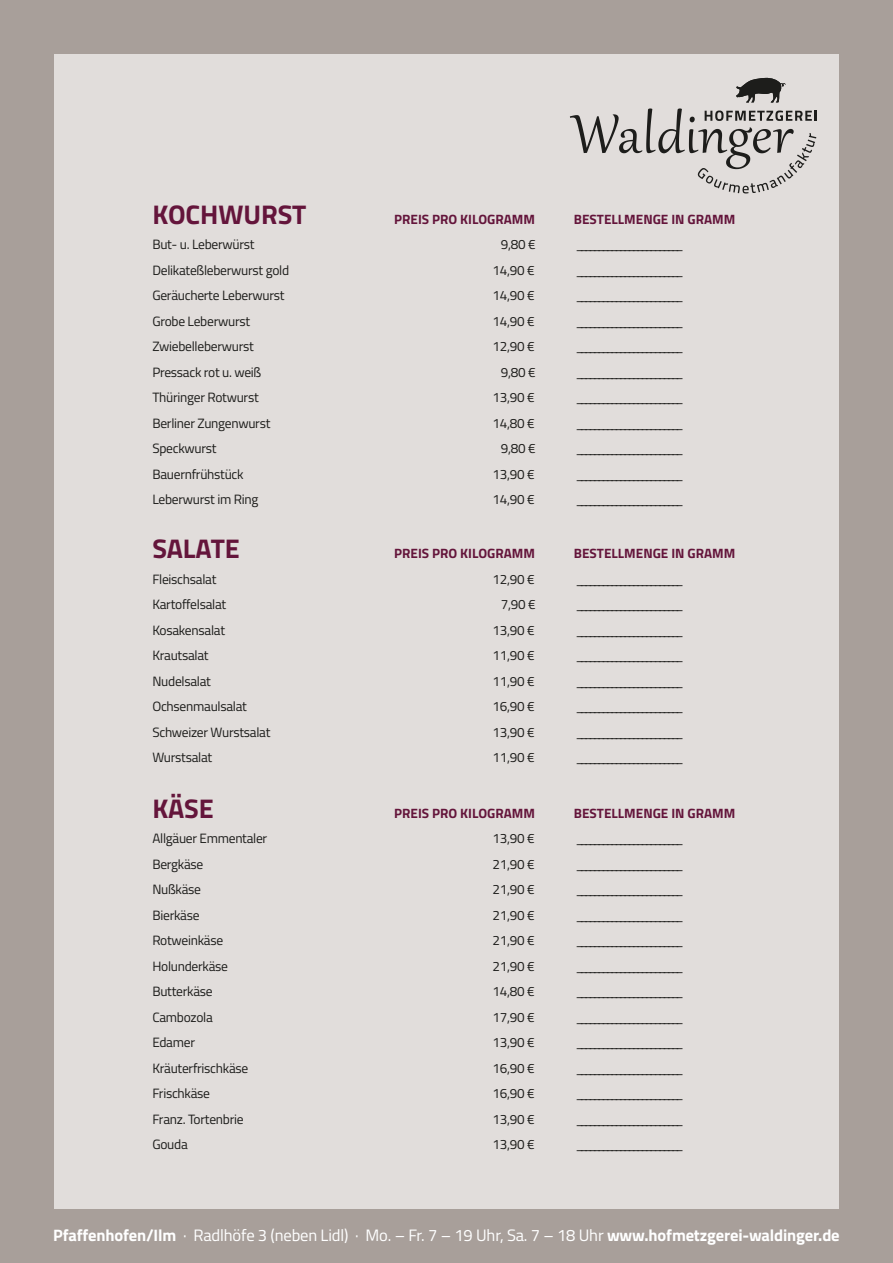
<style>
.page{position:relative;width:893px;height:1263px;background:#a89f9a}
.page>*{position:absolute;margin:0;border:0;box-sizing:border-box;transform-origin:0 0}
.t1{font:700 27px "Cairo";letter-spacing:-.005em;color:#64153b}
.t2{font:16.5px "Cairo";letter-spacing:-.01em;color:#fff}
.t3{font:13.5px "Cairo";letter-spacing:-.02em;color:#1d1d1b}
.t4{font:700 13.5px "Cairo";color:#64153b}
.s1{font-weight:700}
</style>
<div class="page">
<div style="left:54px;top:54px;width:785px;height:1155px;background:#e1dddb"></div>
<svg style="left:570px;top:78px;width:247px;height:115px"></svg>
<h1 class="t1" style="left:152px;top:192px;width:156px">KOCHWURST</h1>
<p class="t4" style="left:394px;top:208px;width:142px">PREIS PRO KILOGRAMM</p>
<p class="t4" style="left:574px;top:208px;width:163px">BESTELLMENGE IN GRAMM</p>
<p class="t3" style="left:152px;top:235px;width:104px">But- u. Leberwürst</p>
<p class="t3" style="left:501px;top:235px;width:36px">9,80 €</p>
<p class="t3" style="left:575px;top:235px;width:110px">________________________</p>
<p class="t3" style="left:152px;top:260px;width:138px">Delikateßleberwurst gold</p>
<p class="t3" style="left:493px;top:260px;width:44px">14,90 €</p>
<p class="t3" style="left:575px;top:260px;width:110px">________________________</p>
<p class="t3" style="left:152px;top:286px;width:134px">Geräucherte Leberwurst</p>
<p class="t3" style="left:493px;top:286px;width:44px">14,90 €</p>
<p class="t3" style="left:575px;top:286px;width:110px">________________________</p>
<p class="t3" style="left:152px;top:311px;width:99px">Grobe Leberwurst</p>
<p class="t3" style="left:493px;top:311px;width:44px">14,90 €</p>
<p class="t3" style="left:575px;top:311px;width:110px">________________________</p>
<p class="t3" style="left:152px;top:337px;width:103px">Zwiebelleberwurst</p>
<p class="t3" style="left:493px;top:337px;width:44px">12,90 €</p>
<p class="t3" style="left:575px;top:337px;width:110px">________________________</p>
<p class="t3" style="left:152px;top:362px;width:110px">Pressack rot u. weiß</p>
<p class="t3" style="left:501px;top:362px;width:36px">9,80 €</p>
<p class="t3" style="left:575px;top:362px;width:110px">________________________</p>
<p class="t3" style="left:152px;top:388px;width:108px">Thüringer Rotwurst</p>
<p class="t3" style="left:493px;top:388px;width:44px">13,90 €</p>
<p class="t3" style="left:575px;top:388px;width:110px">________________________</p>
<p class="t3" style="left:152px;top:413px;width:120px">Berliner Zungenwurst</p>
<p class="t3" style="left:493px;top:413px;width:44px">14,80 €</p>
<p class="t3" style="left:575px;top:413px;width:110px">________________________</p>
<p class="t3" style="left:152px;top:439px;width:66px">Speckwurst</p>
<p class="t3" style="left:501px;top:439px;width:36px">9,80 €</p>
<p class="t3" style="left:575px;top:439px;width:110px">________________________</p>
<p class="t3" style="left:152px;top:464px;width:93px">Bauernfrühstück</p>
<p class="t3" style="left:493px;top:464px;width:44px">13,90 €</p>
<p class="t3" style="left:575px;top:464px;width:110px">________________________</p>
<p class="t3" style="left:152px;top:490px;width:108px">Leberwurst im Ring</p>
<p class="t3" style="left:493px;top:490px;width:44px">14,90 €</p>
<p class="t3" style="left:575px;top:490px;width:110px">________________________</p>
<h1 class="t1" style="left:152px;top:527px;width:89px">SALATE</h1>
<p class="t4" style="left:394px;top:542px;width:142px">PREIS PRO KILOGRAMM</p>
<p class="t4" style="left:574px;top:542px;width:163px">BESTELLMENGE IN GRAMM</p>
<p class="t3" style="left:152px;top:569px;width:66px">Fleischsalat</p>
<p class="t3" style="left:493px;top:569px;width:44px">12,90 €</p>
<p class="t3" style="left:575px;top:569px;width:110px">________________________</p>
<p class="t3" style="left:152px;top:595px;width:75px">Kartoffelsalat</p>
<p class="t3" style="left:501px;top:595px;width:36px">7,90 €</p>
<p class="t3" style="left:575px;top:595px;width:110px">________________________</p>
<p class="t3" style="left:152px;top:620px;width:74px">Kosakensalat</p>
<p class="t3" style="left:493px;top:620px;width:44px">13,90 €</p>
<p class="t3" style="left:575px;top:620px;width:110px">________________________</p>
<p class="t3" style="left:152px;top:646px;width:58px">Krautsalat</p>
<p class="t3" style="left:493px;top:646px;width:44px">11,90 €</p>
<p class="t3" style="left:575px;top:646px;width:110px">________________________</p>
<p class="t3" style="left:152px;top:671px;width:60px">Nudelsalat</p>
<p class="t3" style="left:493px;top:671px;width:44px">11,90 €</p>
<p class="t3" style="left:575px;top:671px;width:110px">________________________</p>
<p class="t3" style="left:152px;top:697px;width:96px">Ochsenmaulsalat</p>
<p class="t3" style="left:493px;top:697px;width:44px">16,90 €</p>
<p class="t3" style="left:575px;top:697px;width:110px">________________________</p>
<p class="t3" style="left:152px;top:722px;width:120px">Schweizer Wurstsalat</p>
<p class="t3" style="left:493px;top:722px;width:44px">13,90 €</p>
<p class="t3" style="left:575px;top:722px;width:110px">________________________</p>
<p class="t3" style="left:152px;top:748px;width:61px">Wurstsalat</p>
<p class="t3" style="left:493px;top:748px;width:44px">11,90 €</p>
<p class="t3" style="left:575px;top:748px;width:110px">________________________</p>
<h1 class="t1" style="left:152px;top:786px;width:63px">KÄSE</h1>
<p class="t4" style="left:394px;top:802px;width:142px">PREIS PRO KILOGRAMM</p>
<p class="t4" style="left:574px;top:802px;width:163px">BESTELLMENGE IN GRAMM</p>
<p class="t3" style="left:152px;top:829px;width:116px">Allgäuer Emmentaler</p>
<p class="t3" style="left:493px;top:829px;width:44px">13,90 €</p>
<p class="t3" style="left:152px;top:854px;width:53px">Bergkäse</p>
<p class="t3" style="left:493px;top:854px;width:44px">21,90 €</p>
<p class="t3" style="left:152px;top:880px;width:50px">Nußkäse</p>
<p class="t3" style="left:493px;top:880px;width:44px">21,90 €</p>
<p class="t3" style="left:152px;top:905px;width:49px">Bierkäse</p>
<p class="t3" style="left:493px;top:905px;width:44px">21,90 €</p>
<p class="t3" style="left:152px;top:931px;width:72px">Rotweinkäse</p>
<p class="t3" style="left:493px;top:931px;width:44px">21,90 €</p>
<p class="t3" style="left:152px;top:956px;width:77px">Holunderkäse</p>
<p class="t3" style="left:493px;top:956px;width:44px">21,90 €</p>
<p class="t3" style="left:152px;top:982px;width:62px">Butterkäse</p>
<p class="t3" style="left:493px;top:982px;width:44px">14,80 €</p>
<p class="t3" style="left:152px;top:1007px;width:62px">Cambozola</p>
<p class="t3" style="left:493px;top:1007px;width:44px">17,90 €</p>
<p class="t3" style="left:152px;top:1033px;width:44px">Edamer</p>
<p class="t3" style="left:493px;top:1033px;width:44px">13,90 €</p>
<p class="t3" style="left:152px;top:1058px;width:97px">Kräuterfrischkäse</p>
<p class="t3" style="left:493px;top:1058px;width:44px">16,90 €</p>
<p class="t3" style="left:152px;top:1084px;width:59px">Frischkäse</p>
<p class="t3" style="left:493px;top:1084px;width:44px">16,90 €</p>
<p class="t3" style="left:152px;top:1109px;width:93px">Franz. Tortenbrie</p>
<p class="t3" style="left:493px;top:1109px;width:44px">13,90 €</p>
<p class="t3" style="left:152px;top:1135px;width:37px">Gouda</p>
<p class="t3" style="left:493px;top:1135px;width:44px">13,90 €</p>
<p class="t3" style="left:575px;top:829px;width:110px">________________________</p>
<p class="t3" style="left:575px;top:854px;width:110px">________________________</p>
<p class="t3" style="left:575px;top:880px;width:110px">________________________</p>
<p class="t3" style="left:575px;top:905px;width:110px">________________________</p>
<p class="t3" style="left:575px;top:931px;width:110px">________________________</p>
<p class="t3" style="left:575px;top:956px;width:110px">________________________</p>
<p class="t3" style="left:575px;top:982px;width:110px">________________________</p>
<p class="t3" style="left:575px;top:1007px;width:110px">________________________</p>
<p class="t3" style="left:575px;top:1033px;width:110px">________________________</p>
<p class="t3" style="left:575px;top:1058px;width:110px">________________________</p>
<p class="t3" style="left:575px;top:1084px;width:110px">________________________</p>
<p class="t3" style="left:575px;top:1109px;width:110px">________________________</p>
<p class="t3" style="left:575px;top:1135px;width:110px">________________________</p>
<p class="t2" style="left:53px;top:1223px;width:788px"><span class="s1">Pfaffenhofen/Ilm</span> · Radlhöfe 3 (neben Lidl) · Mo. – Fr. 7 – 19 Uhr, Sa. 7 – 18 Uhr <span class="s1">www.hofmetzgerei-waldinger.de</span></p>
</div>
